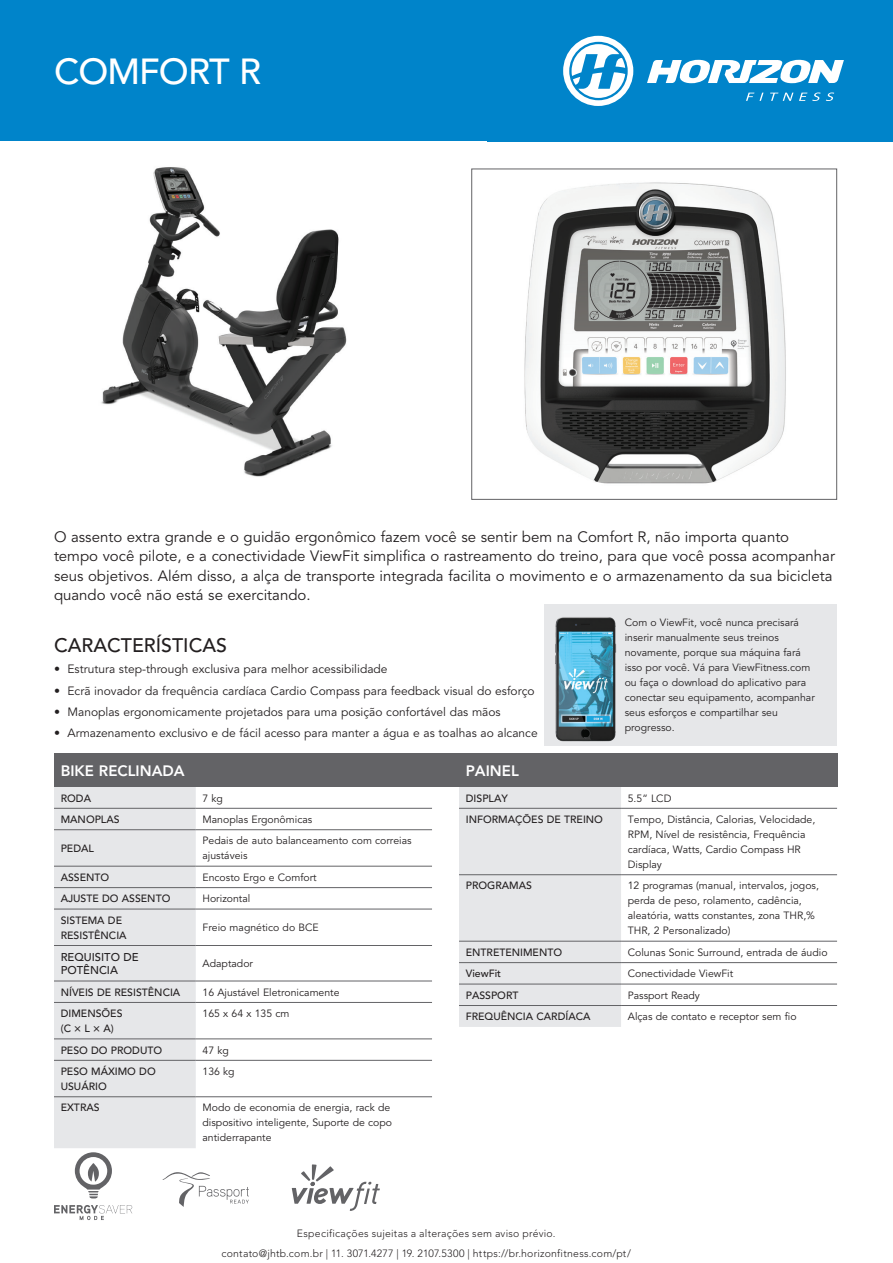
<style>
.page{position:relative;width:893px;height:1263px;background:#fff}
.page>*{position:absolute;margin:0;border:0;box-sizing:border-box;transform-origin:0 0}
.Body_Text_-Avenir{font:500 36px "Avenir LT Std";letter-spacing:-.025em;color:#fff}
.Body_Text_-Avenir-2{font:500 19.5px "Avenir LT Std";color:#231f20}
.Body_Text_-Avenir-3{font:15px/19.5px "Avenir LT Std";color:#231f20}
.Body_Text_-Avenir-4{font:800 15px "Avenir LT Std";color:#fff}
.t1{font:12px "Avenir LT Std";color:#231f20}
.Table_Left_-_Avenir{font:500 11.25px/13.5px "Avenir LT Std";color:#231f20}
.Table_Right_-_Avenir{font:10.5px/15px "Avenir LT Std";color:#231f20}
.Body_Text_-Avenir-5{font:10.5px/15px "Avenir LT Std";color:#231f20}
.Table_Left_-_Avenir-2{font:500 10.5px/15px "Avenir LT Std";color:#231f20}
.t2{font:300 10.5px/19.5px "Avenir LT Std";letter-spacing:.02em;color:#231f20;text-align:center}
</style>
<div class="page">
<div style="left:0;top:0;width:893px;height:142px;background:#0084ca"></div>
<svg style="left:647px;top:60px;width:197px;height:23px"></svg>
<svg style="left:563px;top:36px;width:70px;height:70px"></svg>
<svg style="left:746px;top:93px;width:17px;height:8px"></svg>
<svg style="left:770px;top:93px;width:23px;height:8px"></svg>
<svg style="left:799px;top:92px;width:35px;height:9px"></svg>
<img style="left:101px;top:167px;width:385px;height:310px">
<div style="left:545px;top:604px;width:292px;height:142px;background:#e6e7e9"></div>
<img style="left:555px;top:617px;width:62px;height:125px">
<img style="left:524px;top:182px;width:262px;height:302px">
<div style="left:471px;top:169px;width:366px;height:331px;border:1px solid #636366"></div>
<svg style="left:162px;top:1172px;width:87px;height:35px"></svg>
<svg style="left:54px;top:1205px;width:78px;height:15px"></svg>
<svg style="left:75px;top:1152px;width:37px;height:46px"></svg>
<div style="left:54px;top:787px;width:142px;height:361px;background:#e6e7e9"></div>
<hr style="left:54px;top:808px;width:142px;height:1px;background:#636366">
<hr style="left:196px;top:808px;width:236px;height:1px;background:#636366">
<hr style="left:54px;top:829px;width:142px;height:1px;background:#636366">
<hr style="left:196px;top:829px;width:236px;height:1px;background:#636366">
<hr style="left:54px;top:866px;width:142px;height:1px;background:#636366">
<hr style="left:196px;top:866px;width:236px;height:1px;background:#636366">
<hr style="left:54px;top:887px;width:142px;height:1px;background:#636366">
<hr style="left:196px;top:887px;width:236px;height:1px;background:#636366">
<hr style="left:54px;top:909px;width:142px;height:1px;background:#636366">
<hr style="left:196px;top:909px;width:236px;height:1px;background:#636366">
<hr style="left:54px;top:945px;width:142px;height:1px;background:#636366">
<hr style="left:196px;top:945px;width:236px;height:1px;background:#636366">
<hr style="left:54px;top:981px;width:142px;height:1px;background:#636366">
<hr style="left:196px;top:981px;width:236px;height:1px;background:#636366">
<hr style="left:54px;top:1002px;width:142px;height:1px;background:#636366">
<hr style="left:196px;top:1002px;width:236px;height:1px;background:#636366">
<hr style="left:54px;top:1039px;width:142px;height:1px;background:#636366">
<hr style="left:196px;top:1039px;width:236px;height:1px;background:#636366">
<hr style="left:54px;top:1060px;width:142px;height:1px;background:#636366">
<hr style="left:196px;top:1060px;width:236px;height:1px;background:#636366">
<hr style="left:54px;top:1096px;width:142px;height:1px;background:#636366">
<hr style="left:196px;top:1096px;width:236px;height:1px;background:#636366">
<div style="left:459px;top:787px;width:162px;height:240px;background:#e6e7e9"></div>
<hr style="left:459px;top:962px;width:162px;height:1px;background:#636366">
<hr style="left:621px;top:962px;width:216px;height:1px;background:#636366">
<hr style="left:459px;top:984px;width:162px;height:1px;background:#636366">
<hr style="left:621px;top:984px;width:216px;height:1px;background:#636366">
<hr style="left:459px;top:1005px;width:162px;height:1px;background:#636366">
<hr style="left:621px;top:1005px;width:216px;height:1px;background:#636366">
<hr style="left:459px;top:808px;width:162px;height:1px;background:#636366">
<hr style="left:621px;top:808px;width:216px;height:1px;background:#636366">
<hr style="left:459px;top:874px;width:162px;height:1px;background:#636366">
<hr style="left:621px;top:874px;width:216px;height:1px;background:#636366">
<hr style="left:459px;top:941px;width:162px;height:1px;background:#636366">
<hr style="left:621px;top:941px;width:216px;height:1px;background:#636366">
<div style="left:54px;top:753px;width:783px;height:34px;background:#636366"></div>
<svg style="left:292px;top:1164px;width:88px;height:47px"></svg>
<p class="Body_Text_-Avenir" style="left:54px;top:51px;width:208px">COMFORT R</p>
<p class="Body_Text_-Avenir-3" style="left:54px;top:527px;width:782px">O assento extra grande e o guidão ergonômico fazem você se sentir bem na Comfort R, não importa quanto tempo você pilote, e a conectividade ViewFit simplifica o rastreamento do treino, para que você possa acompanhar seus objetivos. Além disso, a alça de transporte integrada facilita o movimento e o armazenamento da sua bicicleta quando você não está se exercitando.</p>
<p class="Body_Text_-Avenir-2" style="left:54px;top:634px;width:175px">CARACTERÍSTICAS</p>
<p class="t1" style="left:54px;top:662px;width:335px">• Estrutura step-through exclusiva para melhor acessibilidade</p>
<p class="t1" style="left:54px;top:683px;width:482px">• Ecrã inovador da frequência cardíaca Cardio Compass para feedback visual do esforço</p>
<p class="t1" style="left:54px;top:705px;width:448px">• Manoplas ergonomicamente projetados para uma posição confortável das mãos</p>
<p class="t1" style="left:54px;top:726px;width:485px">• Armazenamento exclusivo e de fácil acesso para manter a água e as toalhas ao alcance</p>
<p class="Body_Text_-Avenir-5" style="left:625px;top:615px;width:192px">Com o ViewFit, você nunca precisará inserir manualmente seus treinos novamente, porque sua máquina fará isso por você. Vá para ViewFitness.com ou faça o download do aplicativo para conectar seu equipamento, acompanhar seus esforços e compartilhar seu progresso.</p>
<p class="Body_Text_-Avenir-4" style="left:61px;top:761px;width:126px">BIKE RECLINADA</p>
<p class="Body_Text_-Avenir-4" style="left:466px;top:761px;width:55px">PAINEL</p>
<p class="Table_Left_-_Avenir-2" style="left:61px;top:791px;width:32px">RODA</p>
<p class="Table_Right_-_Avenir" style="left:202px;top:791px;width:22px">7 kg</p>
<p class="Table_Left_-_Avenir-2" style="left:61px;top:812px;width:60px">MANOPLAS</p>
<p class="Table_Right_-_Avenir" style="left:202px;top:812px;width:111px">Manoplas Ergonômicas</p>
<p class="Table_Left_-_Avenir-2" style="left:61px;top:841px;width:35px">PEDAL</p>
<p class="Table_Right_-_Avenir" style="left:202px;top:833px;width:211px">Pedais de auto balanceamento com correias ajustáveis</p>
<p class="Table_Left_-_Avenir-2" style="left:61px;top:870px;width:50px">ASSENTO</p>
<p class="Table_Right_-_Avenir" style="left:202px;top:870px;width:116px">Encosto Ergo e Comfort</p>
<p class="Table_Left_-_Avenir-2" style="left:61px;top:891px;width:111px">AJUSTE DO ASSENTO</p>
<p class="Table_Right_-_Avenir" style="left:202px;top:891px;width:49px">Horizontal</p>
<p class="Table_Left_-_Avenir-2" style="left:61px;top:913px;width:67px">SISTEMA DE<br>RESISTÊNCIA</p>
<p class="Table_Right_-_Avenir" style="left:202px;top:920px;width:118px">Freio magnético do BCE</p>
<p class="Table_Left_-_Avenir" style="left:61px;top:950px;width:80px">REQUISITO DE<br>POTÊNCIA</p>
<p class="Table_Right_-_Avenir" style="left:202px;top:956px;width:52px">Adaptador</p>
<p class="Table_Left_-_Avenir-2" style="left:61px;top:985px;width:121px">NÍVEIS DE RESISTÊNCIA</p>
<p class="Table_Right_-_Avenir" style="left:202px;top:985px;width:139px">16 Ajustável Eletronicamente</p>
<p class="Table_Left_-_Avenir-2" style="left:61px;top:1006px;width:63px">DIMENSÕES</p>
<p class="Table_Left_-_Avenir-2" style="left:61px;top:1021px;width:54px">(C × L × A)</p>
<p class="Table_Right_-_Avenir" style="left:202px;top:1006px;width:88px">165 x 64 x 135 cm</p>
<p class="Table_Left_-_Avenir-2" style="left:61px;top:1043px;width:103px">PESO DO PRODUTO</p>
<p class="Table_Right_-_Avenir" style="left:202px;top:1043px;width:28px">47 kg</p>
<p class="Table_Left_-_Avenir-2" style="left:61px;top:1064px;width:97px">PESO MÁXIMO DO<br>USUÁRIO</p>
<p class="Table_Right_-_Avenir" style="left:202px;top:1064px;width:34px">136 kg</p>
<p class="Table_Left_-_Avenir-2" style="left:61px;top:1100px;width:40px">EXTRAS</p>
<p class="Table_Right_-_Avenir" style="left:202px;top:1101px;width:191px">Modo de economia de energia, rack de dispositivo inteligente, Suporte de copo antiderrapante</p>
<p class="Table_Left_-_Avenir-2" style="left:466px;top:791px;width:44px">DISPLAY</p>
<p class="Table_Right_-_Avenir" style="left:628px;top:791px;width:45px">5.5” LCD</p>
<p class="Table_Left_-_Avenir-2" style="left:466px;top:812px;width:139px">INFORMAÇÕES DE TREINO</p>
<p class="Table_Right_-_Avenir" style="left:628px;top:812px;width:189px">Tempo, Distância, Calorias, Velocidade,<br>RPM, Nível de resistência, Frequência cardíaca, Watts, Cardio Compass HR<br>Display</p>
<p class="Table_Left_-_Avenir-2" style="left:466px;top:878px;width:68px">PROGRAMAS</p>
<p class="Table_Right_-_Avenir" style="left:628px;top:878px;width:193px">12 programas (manual, intervalos, jogos, perda de peso, rolamento, cadência, aleatória, watts constantes, zona THR,% THR, 2 Personalizado)</p>
<p class="Table_Left_-_Avenir-2" style="left:466px;top:945px;width:98px">ENTRETENIMENTO</p>
<p class="Table_Right_-_Avenir" style="left:628px;top:945px;width:201px">Colunas Sonic Surround, entrada de áudio</p>
<p class="Table_Left_-_Avenir-2" style="left:466px;top:966px;width:37px">ViewFit</p>
<p class="Table_Right_-_Avenir" style="left:628px;top:966px;width:107px">Conectividade ViewFit</p>
<p class="Table_Left_-_Avenir-2" style="left:466px;top:988px;width:54px">PASSPORT</p>
<p class="Table_Right_-_Avenir" style="left:628px;top:988px;width:74px">Passport Ready</p>
<p class="Table_Left_-_Avenir-2" style="left:466px;top:1009px;width:126px">FREQUÊNCIA CARDÍACA</p>
<p class="Table_Right_-_Avenir" style="left:628px;top:1009px;width:170px">Alças de contato e receptor sem fio</p>
<p class="t2" style="left:221px;top:1224px;width:411px">Especificações sujeitas a alterações sem aviso prévio.<br>contato@jhtb.com.br | 11. 3071.4277 | 19. 2107.5300 | https://br.horizonfitness.com/pt/</p>
</div>
